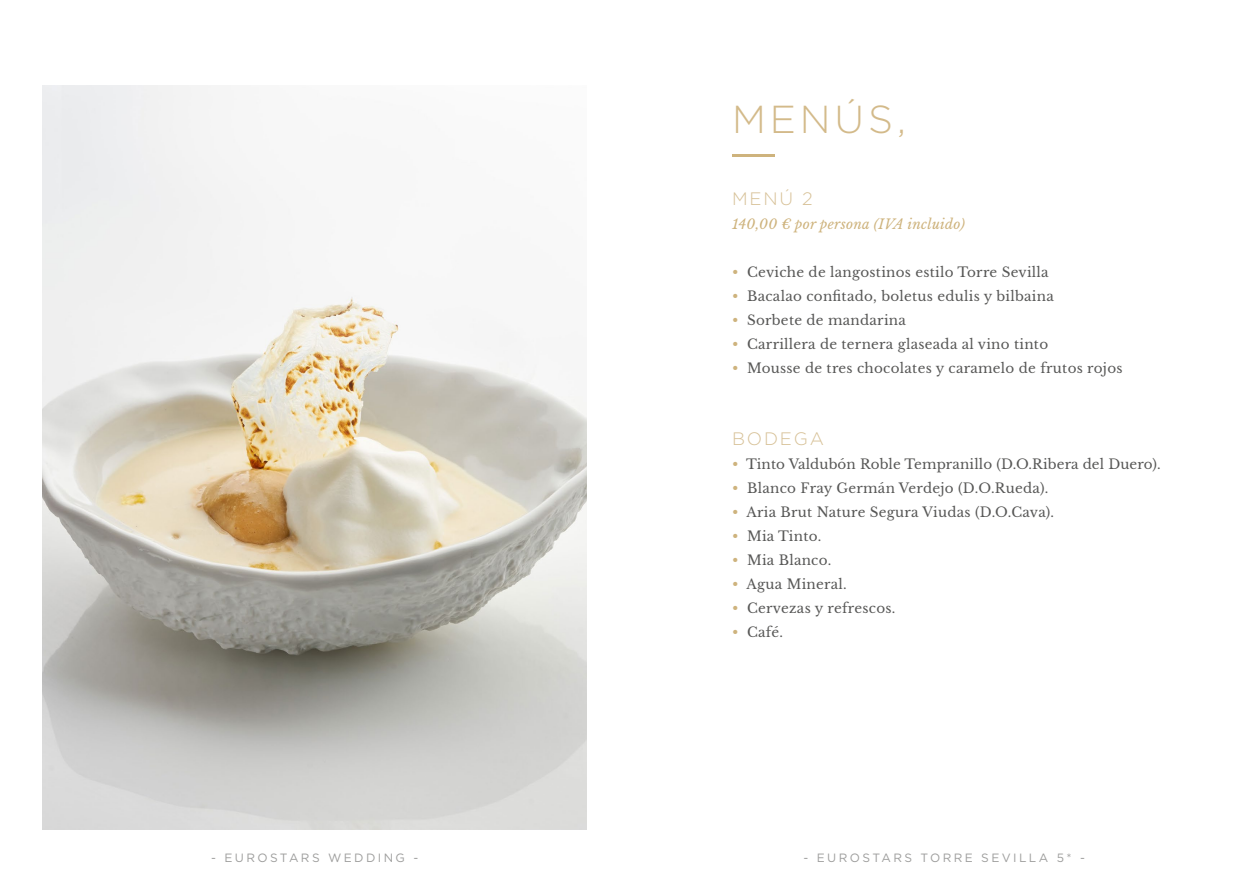
<style>
.page{position:relative;width:1259px;height:893px;background:#fff}
.page>*{position:absolute;margin:0;border:0;box-sizing:border-box;transform-origin:0 0}
.t1{font:300 39px "Gotham";letter-spacing:.1em;color:#d3ba8a}
.t2{font:300 18px "Gotham";letter-spacing:.1em;color:#d7c197}
.t3{font:13.5px "Libre Baskerville";letter-spacing:.02em;color:#575756}
.t4{font:italic 13.5px "Libre Baskerville";letter-spacing:.02em;color:#ceb37d}
.t5{font:12px "Gotham";letter-spacing:.2em;color:#9d9d9c}
.s1{color:#ceb37d}
</style>
<div class="page">
<img style="left:43px;top:85px;width:544px;height:744px">
<hr style="left:732px;top:155px;width:42px;height:2px;background:#ceb37d">
<h1 class="t1" style="left:732px;top:95px;width:175px">MENÚS,</h1>
<h2 class="t2" style="left:732px;top:187px;width:82px">MENÚ 2</h2>
<p class="t4" style="left:732px;top:216px;width:234px">140,00 € por persona (IVA incluido)</p>
<p class="t3" style="left:732px;top:264px;width:318px"><span class="s1">•</span> Ceviche de langostinos estilo Torre Sevilla</p>
<p class="t3" style="left:732px;top:288px;width:323px"><span class="s1">•</span> Bacalao confitado, boletus edulis y bilbaina</p>
<p class="t3" style="left:732px;top:312px;width:175px"><span class="s1">•</span> Sorbete de mandarina</p>
<p class="t3" style="left:732px;top:336px;width:317px"><span class="s1">•</span> Carrillera de ternera glaseada al vino tinto</p>
<p class="t3" style="left:732px;top:360px;width:392px"><span class="s1">•</span> Mousse de tres chocolates y caramelo de frutos rojos</p>
<h2 class="t2" style="left:732px;top:427px;width:93px">BODEGA</h2>
<p class="t3" style="left:732px;top:456px;width:430px"><span class="s1">•</span> Tinto Valdubón Roble Tempranillo (D.O.Ribera del Duero).</p>
<p class="t3" style="left:732px;top:480px;width:318px"><span class="s1">•</span> Blanco Fray Germán Verdejo (D.O.Rueda).</p>
<p class="t3" style="left:732px;top:504px;width:323px"><span class="s1">•</span> Aria Brut Nature Segura Viudas (D.O.Cava).</p>
<p class="t3" style="left:732px;top:528px;width:91px"><span class="s1">•</span> Mia Tinto.</p>
<p class="t3" style="left:732px;top:552px;width:101px"><span class="s1">•</span> Mia Blanco.</p>
<p class="t3" style="left:732px;top:576px;width:116px"><span class="s1">•</span> Agua Mineral.</p>
<p class="t3" style="left:732px;top:600px;width:165px"><span class="s1">•</span> Cervezas y refrescos.</p>
<p class="t3" style="left:732px;top:624px;width:53px"><span class="s1">•</span> Café.</p>
<p class="t5" style="left:211px;top:850px;width:209px">- EUROSTARS WEDDING -</p>
<p class="t5" style="left:803px;top:850px;width:283px">- EUROSTARS TORRE SEVILLA 5* -</p>
</div>
